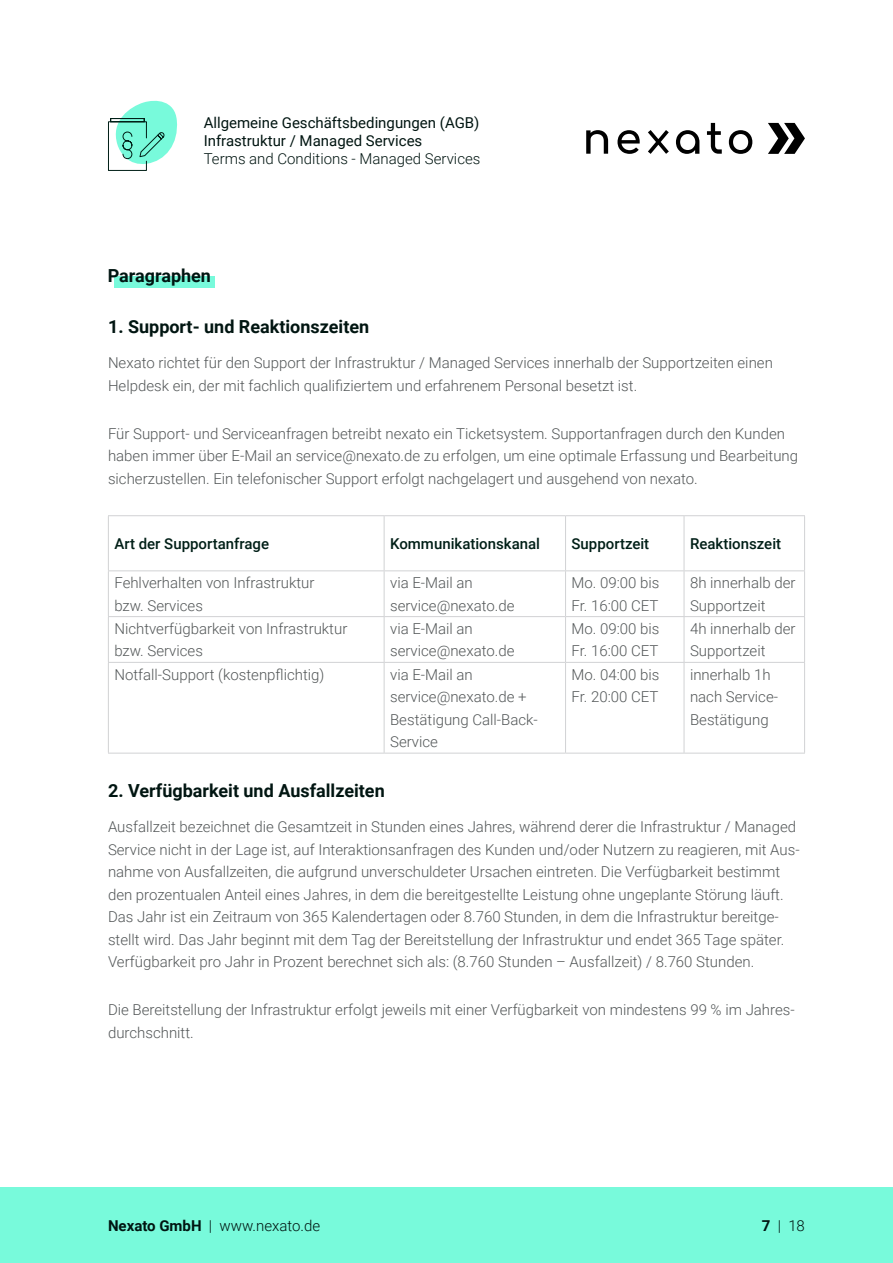
<style>
.page{position:relative;width:893px;height:1263px;background:#fff}
.page>*{position:absolute;margin:0;border:0;box-sizing:border-box;transform-origin:0 0}
.Subheadline_-_Absatz{font:700 18px "Roboto";color:#001511}
.Headline_-_Paragraph{font:300 15px/22.5px "Roboto";color:#535758}
.t1{font:15px/18px "Roboto";color:#001511}
.Headline_-_Paragraph-2{font:500 15px "Roboto";color:#001f17}
.t2{font:300 15px "Roboto";color:#001511}
.s1{font-weight:700}
</style>
<div class="page">
<div style="left:0;top:1187px;width:893px;height:76px;background:#78fadb"></div>
<div style="left:114px;top:276px;width:101px;height:12px;background:#78fadb"></div>
<svg style="left:768px;top:123px;width:37px;height:31px"></svg>
<svg style="left:586px;top:130px;width:22px;height:24px"></svg>
<svg style="left:617px;top:130px;width:23px;height:24px"></svg>
<svg style="left:676px;top:130px;width:23px;height:24px"></svg>
<svg style="left:707px;top:123px;width:15px;height:31px"></svg>
<svg style="left:729px;top:130px;width:23px;height:24px"></svg>
<svg style="left:648px;top:130px;width:21px;height:24px"></svg>
<svg style="left:108px;top:100px;width:69px;height:71px"></svg>
<hr style="left:108px;top:515px;width:276px;height:1px;background:#d1d2d4">
<hr style="left:108px;top:516px;width:1px;height:54px;background:#d1d2d4">
<hr style="left:384px;top:515px;width:182px;height:1px;background:#d1d2d4">
<hr style="left:384px;top:516px;width:1px;height:54px;background:#d1d2d4">
<hr style="left:566px;top:515px;width:118px;height:1px;background:#d1d2d4">
<hr style="left:565px;top:516px;width:1px;height:54px;background:#d1d2d4">
<hr style="left:684px;top:515px;width:121px;height:1px;background:#d1d2d4">
<hr style="left:684px;top:516px;width:1px;height:54px;background:#d1d2d4">
<hr style="left:804px;top:516px;width:1px;height:54px;background:#d1d2d4">
<hr style="left:108px;top:570px;width:276px;height:1px;background:#d1d2d4">
<hr style="left:108px;top:571px;width:1px;height:45px;background:#d1d2d4">
<hr style="left:384px;top:570px;width:182px;height:1px;background:#d1d2d4">
<hr style="left:384px;top:571px;width:1px;height:45px;background:#d1d2d4">
<hr style="left:566px;top:570px;width:118px;height:1px;background:#d1d2d4">
<hr style="left:565px;top:571px;width:1px;height:45px;background:#d1d2d4">
<hr style="left:684px;top:570px;width:121px;height:1px;background:#d1d2d4">
<hr style="left:684px;top:571px;width:1px;height:45px;background:#d1d2d4">
<hr style="left:804px;top:571px;width:1px;height:45px;background:#d1d2d4">
<hr style="left:108px;top:616px;width:276px;height:1px;background:#d1d2d4">
<hr style="left:108px;top:617px;width:1px;height:45px;background:#d1d2d4">
<hr style="left:384px;top:616px;width:182px;height:1px;background:#d1d2d4">
<hr style="left:384px;top:617px;width:1px;height:45px;background:#d1d2d4">
<hr style="left:566px;top:616px;width:118px;height:1px;background:#d1d2d4">
<hr style="left:565px;top:617px;width:1px;height:45px;background:#d1d2d4">
<hr style="left:684px;top:616px;width:121px;height:1px;background:#d1d2d4">
<hr style="left:684px;top:617px;width:1px;height:45px;background:#d1d2d4">
<hr style="left:804px;top:617px;width:1px;height:45px;background:#d1d2d4">
<hr style="left:108px;top:662px;width:276px;height:1px;background:#d1d2d4">
<hr style="left:108px;top:663px;width:1px;height:90px;background:#d1d2d4">
<hr style="left:384px;top:662px;width:182px;height:1px;background:#d1d2d4">
<hr style="left:384px;top:663px;width:1px;height:90px;background:#d1d2d4">
<hr style="left:566px;top:662px;width:118px;height:1px;background:#d1d2d4">
<hr style="left:565px;top:663px;width:1px;height:90px;background:#d1d2d4">
<hr style="left:684px;top:662px;width:121px;height:1px;background:#d1d2d4">
<hr style="left:684px;top:663px;width:1px;height:90px;background:#d1d2d4">
<hr style="left:804px;top:663px;width:1px;height:90px;background:#d1d2d4">
<hr style="left:108px;top:753px;width:276px;height:1px;background:#d1d2d4">
<hr style="left:384px;top:753px;width:182px;height:1px;background:#d1d2d4">
<hr style="left:566px;top:753px;width:118px;height:1px;background:#d1d2d4">
<hr style="left:684px;top:753px;width:121px;height:1px;background:#d1d2d4">
<p class="t1" style="left:204px;top:113px;width:277px">Allgemeine Geschäftsbedingungen (AGB)<br>Infrastruktur / Managed Services</p>
<p class="t2" style="left:204px;top:148px;width:278px">Terms and Conditions - Managed Services</p>
<p class="Subheadline_-_Absatz" style="left:108px;top:263px;width:105px">Paragraphen</p>
<p class="Subheadline_-_Absatz" style="left:108px;top:314px;width:263px">1. Support- und Reaktionszeiten</p>
<p class="Headline_-_Paragraph" style="left:108px;top:351px;width:666px">Nexato richtet für den Support der Infrastruktur / Managed Services innerhalb der Supportzeiten einen<br>Helpdesk ein, der mit fachlich qualifiziertem und erfahrenem Personal besetzt ist.</p>
<p class="Headline_-_Paragraph" style="left:108px;top:422px;width:692px">Für Support- und Serviceanfragen betreibt nexato ein Ticketsystem. Supportanfragen durch den Kunden haben immer über E-Mail an service@nexato.de zu erfolgen, um eine optimale Erfassung und Bearbeitung sicherzustellen. Ein telefonischer Support erfolgt nachgelagert und ausgehend von nexato.</p>
<p class="Headline_-_Paragraph-2" style="left:114px;top:533px;width:156px">Art der Supportanfrage</p>
<p class="Headline_-_Paragraph-2" style="left:390px;top:533px;width:152px">Kommunikationskanal</p>
<p class="Headline_-_Paragraph-2" style="left:572px;top:533px;width:79px">Supportzeit</p>
<p class="Headline_-_Paragraph-2" style="left:690px;top:533px;width:93px">Reaktionszeit</p>
<p class="Headline_-_Paragraph" style="left:114px;top:571px;width:202px">Fehlverhalten von Infrastruktur bzw. Services</p>
<p class="Headline_-_Paragraph" style="left:390px;top:571px;width:126px">via E-Mail an service@nexato.de</p>
<p class="Headline_-_Paragraph" style="left:572px;top:571px;width:89px">Mo. 09:00 bis<br>Fr. 16:00 CET</p>
<p class="Headline_-_Paragraph" style="left:690px;top:571px;width:107px">8h innerhalb der<br>Supportzeit</p>
<p class="Headline_-_Paragraph" style="left:114px;top:617px;width:235px">Nichtverfügbarkeit von Infrastruktur bzw. Services</p>
<p class="Headline_-_Paragraph" style="left:390px;top:617px;width:126px">via E-Mail an service@nexato.de</p>
<p class="Headline_-_Paragraph" style="left:572px;top:617px;width:89px">Mo. 09:00 bis<br>Fr. 16:00 CET</p>
<p class="Headline_-_Paragraph" style="left:690px;top:617px;width:107px">4h innerhalb der<br>Supportzeit</p>
<p class="Headline_-_Paragraph" style="left:114px;top:662px;width:212px">Notfall-Support (kostenpflichtig)</p>
<p class="Headline_-_Paragraph" style="left:390px;top:662px;width:149px">via E-Mail an service@nexato.de +<br>Bestätigung Call-Back-<br>Service</p>
<p class="Headline_-_Paragraph" style="left:572px;top:662px;width:89px">Mo. 04:00 bis<br>Fr. 20:00 CET</p>
<p class="Headline_-_Paragraph" style="left:690px;top:662px;width:90px">innerhalb 1h nach Service-<br>Bestätigung</p>
<p class="Subheadline_-_Absatz" style="left:108px;top:778px;width:278px">2. Verfügbarkeit und Ausfallzeiten</p>
<p class="Headline_-_Paragraph" style="left:108px;top:815px;width:693px">Ausfallzeit bezeichnet die Gesamtzeit in Stunden eines Jahres, während derer die Infrastruktur / Managed Service nicht in der Lage ist, auf Interaktionsanfragen des Kunden und/oder Nutzern zu reagieren, mit Aus&shy;nahme von Ausfallzeiten, die aufgrund unverschuldeter Ursachen eintreten. Die Verfügbarkeit bestimmt den prozentualen Anteil eines Jahres, in dem die bereitgestellte Leistung ohne ungeplante Störung läuft.<br>Das Jahr ist ein Zeitraum von 365 Kalendertagen oder 8.760 Stunden, in dem die Infrastruktur bereitge&shy;stellt wird. Das Jahr beginnt mit dem Tag der Bereitstellung der Infrastruktur und endet 365 Tage später.<br>Verfügbarkeit pro Jahr in Prozent berechnet sich als: (8.760 Stunden – Ausfallzeit) / 8.760 Stunden.</p>
<p class="Headline_-_Paragraph" style="left:108px;top:998px;width:688px">Die Bereitstellung der Infrastruktur erfolgt jeweils mit einer Verfügbarkeit von mindestens 99 % im Jahres&shy;durchschnitt.</p>
<p class="t2" style="left:108px;top:1215px;width:214px"><span class="s1">Nexato GmbH</span> | www.nexato.de</p>
<p class="t2" style="left:762px;top:1215px;width:45px"><span class="s1">7</span> | 18</p>
</div>
